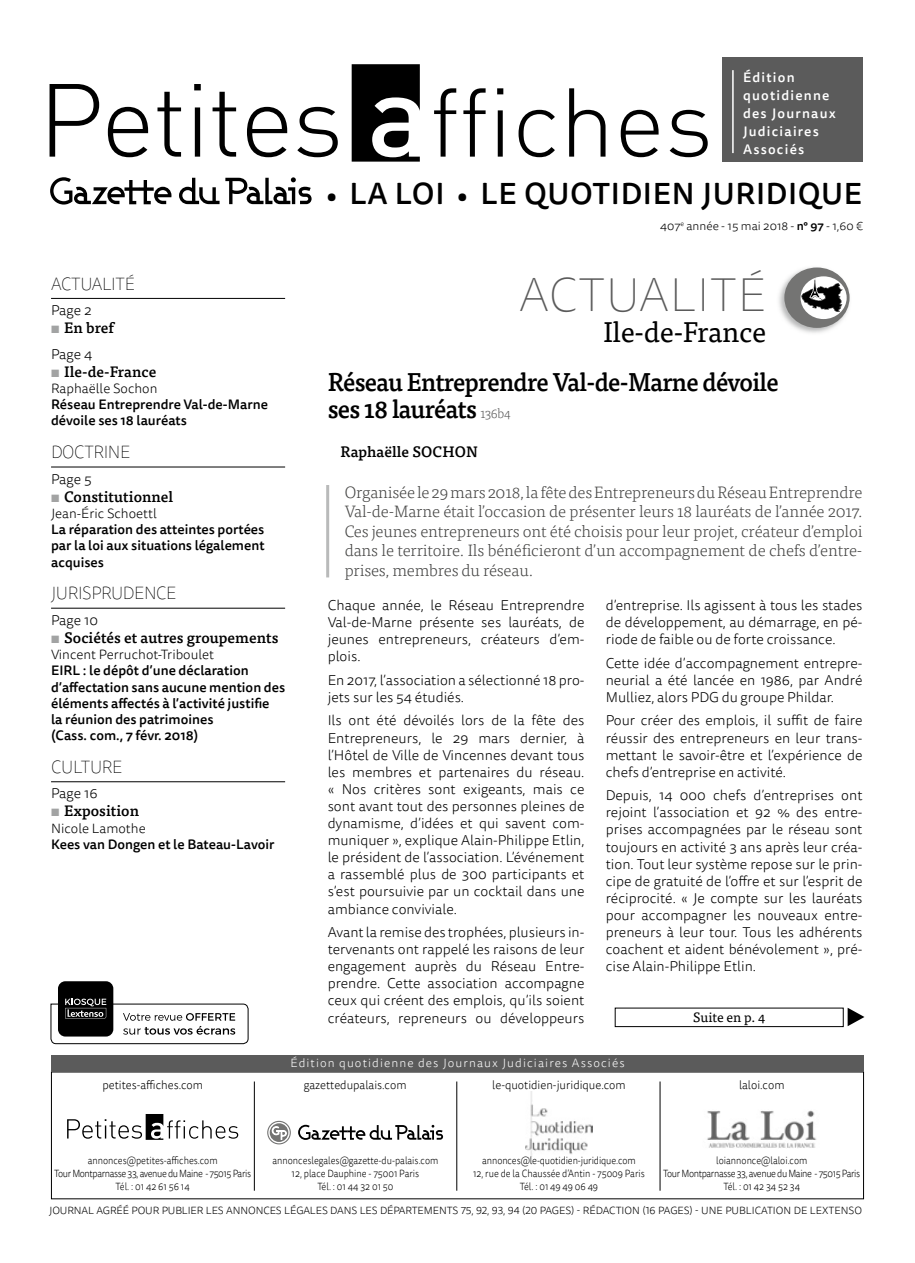
<style>
.page{position:relative;width:915px;height:1263px;background:#fff}
.page>*{position:absolute;margin:0;border:0;box-sizing:border-box;transform-origin:0 0}
.t1{font:100 48px "Tisa Sans OT";letter-spacing:.01em;color:#5b5b5b}
.t2{font:500 30px "Tisa Sans OT";letter-spacing:.02em;color:#000}
.t3{font:28.5px "Tisa OT";letter-spacing:-.01em;color:#000}
.t4{font:500 25.5px/27px "Tisa OT";letter-spacing:-.03em;color:#000;scale:.95 1}
.t5{font:100 18px "Tisa Sans OT";letter-spacing:-.02em;color:#000;scale:.95 1}
.t6{font:300 16.5px/19.5px "Tisa OT";letter-spacing:-.01em;color:#444443;text-align:justify}
.t7{font:500 15px "Tisa OT";color:#000}
.t8{font:300 14.25px/17.1px "Tisa Sans OT";color:#000;text-align:justify}
.t9{font:500 13.5px/16.2px "Tisa Sans OT";color:#000}
.t10{font:300 13.5px "Tisa Sans OT";color:#000}
.t11{font:500 13.5px/18px "Tisa Sans OT";letter-spacing:.09em;color:#fff}
.t12{font:13.5px "Tisa OT";color:#000}
.t13{font:300 12px "Tisa Sans OT";color:#000;scale:.95 1}
.t14{font:300 12px "Tisa Sans OT";letter-spacing:.09em;color:#fff}
.t15{font:300 12px "Tisa Sans OT";color:#000}
.t16{font:300 10.5px/12.6px "Tisa Sans OT";letter-spacing:-.04em;color:#000;text-align:center;scale:.88 1}
.t17{font:300 10.5px/12.6px "Tisa Sans OT";letter-spacing:-.01em;color:#000;text-align:center;scale:.88 1}
.t18{font:300 10.5px "Tisa Sans OT";letter-spacing:-.01em;color:#000}
.s1{font-weight:700;color:#a2a3a3}
.s2{font-size:27px}
.s3{font-weight:500}
.s4{font-weight:300;font-size:13.5px;color:#5b5b5b}
</style>
<div class="page">
<div style="left:721px;top:58px;width:140px;height:104px;background:#5b5b5b"></div>
<hr style="left:732px;top:70px;width:1px;height:83px;background:#fff">
<svg style="left:50px;top:84px;width:49px;height:73px"></svg>
<svg style="left:108px;top:107px;width:40px;height:50px"></svg>
<svg style="left:157px;top:92px;width:24px;height:65px"></svg>
<svg style="left:194px;top:84px;width:7px;height:73px"></svg>
<svg style="left:212px;top:92px;width:24px;height:65px"></svg>
<svg style="left:247px;top:107px;width:40px;height:50px"></svg>
<svg style="left:297px;top:107px;width:40px;height:50px"></svg>
<svg style="left:351px;top:64px;width:68px;height:98px"></svg>
<svg style="left:434px;top:88px;width:22px;height:69px"></svg>
<svg style="left:463px;top:88px;width:22px;height:69px"></svg>
<svg style="left:497px;top:88px;width:6px;height:69px"></svg>
<svg style="left:518px;top:110px;width:36px;height:47px"></svg>
<svg style="left:569px;top:88px;width:36px;height:69px"></svg>
<svg style="left:620px;top:110px;width:38px;height:47px"></svg>
<svg style="left:669px;top:110px;width:38px;height:47px"></svg>
<svg style="left:50px;top:177px;width:121px;height:28px"></svg>
<svg style="left:179px;top:178px;width:40px;height:26px"></svg>
<svg style="left:225px;top:177px;width:86px;height:27px"></svg>
<img style="left:525px;top:1091px;width:67px;height:65px">
<svg style="left:67px;top:1114px;width:171px;height:26px"></svg>
<img style="left:707px;top:1110px;width:110px;height:38px">
<hr style="left:659px;top:1081px;width:1px;height:110px;background:#000">
<hr style="left:456px;top:1081px;width:1px;height:110px;background:#000">
<hr style="left:254px;top:1081px;width:1px;height:110px;background:#000">
<svg style="left:269px;top:1123px;width:19px;height:19px"></svg>
<svg style="left:298px;top:1125px;width:145px;height:15px"></svg>
<svg style="left:271px;top:1126px;width:16px;height:14px"></svg>
<div style="left:267px;top:1121px;width:24px;height:23px;border:1px solid #747473;border-radius:50%"></div>
<div style="left:51px;top:1055px;width:812px;height:16px;background:#5b5b5b"></div>
<div style="left:58px;top:981px;width:55px;height:55px;background:#000;border-radius:7px"></div>
<svg style="left:50px;top:999px;width:199px;height:45px"></svg>
<div style="left:614px;top:1008px;width:229px;height:19px;border:1px solid #000"></div>
<svg style="left:847px;top:1008px;width:17px;height:18px"></svg>
<hr style="left:51px;top:298px;width:234px;height:1px;background:#000">
<hr style="left:51px;top:467px;width:234px;height:1px;background:#000">
<hr style="left:51px;top:608px;width:234px;height:1px;background:#000">
<hr style="left:51px;top:781px;width:234px;height:1px;background:#000">
<img style="left:779px;top:268px;width:71px;height:65px">
<div style="left:784px;top:267px;width:65px;height:61px;background:#747473;border-radius:50%"></div>
<div style="left:800px;top:276px;width:46px;height:43px;background:#fff;border-radius:50%"></div>
<svg style="left:801px;top:278px;width:41px;height:34px"></svg>
<hr style="left:326px;top:485px;width:3px;height:92px;background:#b9baba">
<p class="t5" style="left:51px;top:273px;width:63px">ACTUALITÉ</p>
<p class="t8" style="left:51px;top:303px;width:42px">Page 2</p>
<p class="t7" style="left:51px;top:319px;width:64px"><span class="s1">▪</span> En bref</p>
<p class="t8" style="left:51px;top:346px;width:43px">Page 4</p>
<p class="t7" style="left:51px;top:362px;width:107px"><span class="s1">▪</span> Ile-de-France</p>
<p class="t10" style="left:51px;top:380px;width:108px">Raphaëlle Sochon</p>
<p class="t9" style="left:51px;top:397px;width:218px">Réseau Entreprendre Val-de-Marne dévoile ses 18 lauréats</p>
<p class="t5" style="left:51px;top:441px;width:85px">DOCTRI NE</p>
<p class="t8" style="left:51px;top:471px;width:42px">Page 5</p>
<p class="t7" style="left:51px;top:487px;width:124px"><span class="s1">▪</span> Constitutionnel</p>
<p class="t10" style="left:51px;top:505px;width:107px">Jean-Éric Schoettl</p>
<p class="t9" style="left:51px;top:522px;width:215px;text-align:justify">La réparation des atteintes portées par la loi aux situations légalement acquises</p>
<p class="t5" style="left:51px;top:583px;width:133px">JU RISPRU DENCE</p>
<p class="t8" style="left:51px;top:612px;width:48px">Page 10</p>
<p class="t7" style="left:51px;top:628px;width:229px"><span class="s1">▪</span> Sociétés et autres groupements</p>
<p class="t10" style="left:51px;top:646px;width:164px">Vincent Perruchot-Triboulet</p>
<p class="t9" style="left:51px;top:663px;width:235px">EIRL : le dépôt d’une déclaration d’affectation sans aucune mention des éléments affectés à l’activité justifie<br>la réunion des patrimoines<br>(Cass. com., 7 févr. 2018)</p>
<p class="t5" style="left:51px;top:756px;width:12px">CULTU</p>
<p class="t5" style="left:102px;top:756px;width:23px">RE</p>
<p class="t8" style="left:51px;top:786px;width:48px">Page 16</p>
<p class="t7" style="left:51px;top:802px;width:89px"><span class="s1">▪</span> Exposition</p>
<p class="t10" style="left:51px;top:820px;width:96px">Nicole Lamothe</p>
<p class="t9" style="left:51px;top:837px;width:225px">Kees van Dongen et le Bateau-Lavoir</p>
<p class="t11" style="left:742px;top:69px;width:94px">Édition quotidienne des Journaux<br>Judiciaires<br>Associés</p>
<h2 class="t2" style="left:326px;top:175px;width:537px"><span class="s2">•</span> LA LOI <span class="s2">•</span> LE QUOTIDIEN JURIDIQUE</h2>
<p class="t15" style="left:660px;top:219px;width:204px">407<sup>e</sup> année - 15 mai 2018 - <span class="s3">n° 97</span> - 1,60 €</p>
<h1 class="t1" style="left:519px;top:267px;width:248px">ACTUALITÉ</h1>
<h3 class="t3" style="left:603px;top:315px;width:164px">Ile-de-France</h3>
<h3 class="t4" style="left:327px;top:369px;width:476px">Réseau Entreprendre Val-de-Marne dévoile ses 18 lauréats <span class="s4">136b4</span></h3>
<p class="t7" style="left:340px;top:443px;width:139px">Raphaëlle SOCHON</p>
<p class="t6" style="left:344px;top:483px;width:519px">Organisée le 29 mars 2018, la fête des Entrepreneurs du Réseau Entreprendre Val-de-Marne était l’occasion de présenter leurs 18 lauréats de l’année 2017.<br>Ces jeunes entrepreneurs ont été choisis pour leur projet, créateur d’emploi dans le territoire. Ils bénéficieront d’un accompagnement de chefs d’entre&shy;prises, membres du réseau.</p>
<p class="t8" style="left:327px;top:597px;width:258px">Chaque année, le Réseau Entreprendre Val-de-Marne présente ses lauréats, de jeunes entrepreneurs, créateurs d’em&shy;plois.</p>
<p class="t8" style="left:327px;top:672px;width:258px">En 2017, l’association a sélectionné 18 pro&shy;jets sur les 54 étudiés.</p>
<p class="t8" style="left:327px;top:713px;width:258px">Ils ont été dévoilés lors de la fête des Entrepreneurs, le 29 mars dernier, à l’Hôtel de Ville de Vincennes devant tous les membres et partenaires du réseau. « Nos critères sont exigeants, mais ce sont avant tout des personnes pleines de dynamisme, d’idées et qui savent com&shy;muniquer », explique Alain-Philippe Etlin, le président de l’association. L’événement a rassemblé plus de 300 participants et s’est poursuivie par un cocktail dans une ambiance conviviale.</p>
<p class="t8" style="left:327px;top:924px;width:258px">Avant la remise des trophées, plusieurs in&shy;tervenants ont rappelé les raisons de leur engagement auprès du Réseau Entre&shy;prendre. Cette association accompagne ceux qui créent des emplois, qu’ils soient créateurs, repreneurs ou développeurs</p>
<p class="t8" style="left:605px;top:597px;width:258px">d’entreprise. Ils agissent à tous les stades de développement, au démarrage, en pé&shy;riode de faible ou de forte croissance.</p>
<p class="t8" style="left:605px;top:655px;width:258px">Cette idée d’accompagnement entrepre&shy;neurial a été lancée en 1986, par André Mulliez, alors PDG du groupe Phildar.</p>
<p class="t8" style="left:605px;top:713px;width:258px">Pour créer des emplois, il suffit de faire réussir des entrepreneurs en leur trans&shy;mettant le savoir-être et l’expérience de chefs d’entreprise en activité.</p>
<p class="t8" style="left:605px;top:788px;width:258px">Depuis, 14 000 chefs d’entreprises ont rejoint l’association et 92 % des entre&shy;prises accompagnées par le réseau sont toujours en activité 3 ans après leur créa&shy;tion. Tout leur système repose sur le prin&shy;cipe de gratuité de l’offre et sur l’esprit de réciprocité. « Je compte sur les lauréats pour accompagner les nouveaux entre&shy;preneurs à leur tour. Tous les adhérents coachent et aident bénévolement », pré&shy;cise Alain-Philippe Etlin.</p>
<p class="t12" style="left:693px;top:1009px;width:73px">Suite en p. 4</p>
<p class="t13" style="left:102px;top:1077px;width:107px">petites-affiches.com</p>
<p class="t14" style="left:290px;top:1055px;width:335px">Édition quotidienne des Journaux Judiciaires Associés</p>
<p class="t13" style="left:303px;top:1077px;width:110px">gazettedupalais.com</p>
<p class="t13" style="left:492px;top:1077px;width:142px">le-quotidien-juridique.com</p>
<p class="t13" style="left:738px;top:1077px;width:49px">laloi.com</p>
<p class="t16" style="left:54px;top:1155px;width:225px">annonces@petites-affiches.com<br>Tour Montparnasse 33, avenue du Maine - 75015 Paris<br>Tél. : 01 42 61 56 14</p>
<p class="t17" style="left:272px;top:1155px;width:190px">annonceslegales@gazette-du-palais.com<br>12, place Dauphine - 75001 Paris<br>Tél. : 01 44 32 01 50</p>
<p class="t17" style="left:473px;top:1155px;width:197px">annonces@le-quotidien-juridique.com<br>12, rue de la Chaussée d’Antin - 75009 Paris<br>Tél. : 01 49 49 06 49</p>
<p class="t16" style="left:663px;top:1155px;width:225px">loiannonce@laloi.com<br>Tour Montparnasse 33, avenue du Maine - 75015 Paris<br>Tél. : 01 42 34 52 34</p>
<p class="t18" style="left:49px;top:1204px;width:814px">JOURNAL AGRÉÉ POUR PUBLIER LES ANNONCES LÉGALES DANS LES DÉPARTEMENTS 75, 92, 93, 94 (20 PAGES) - RÉDACTION (16 PAGES) - UNE PUBLICATION DE LEXTENSO</p>
</div>
